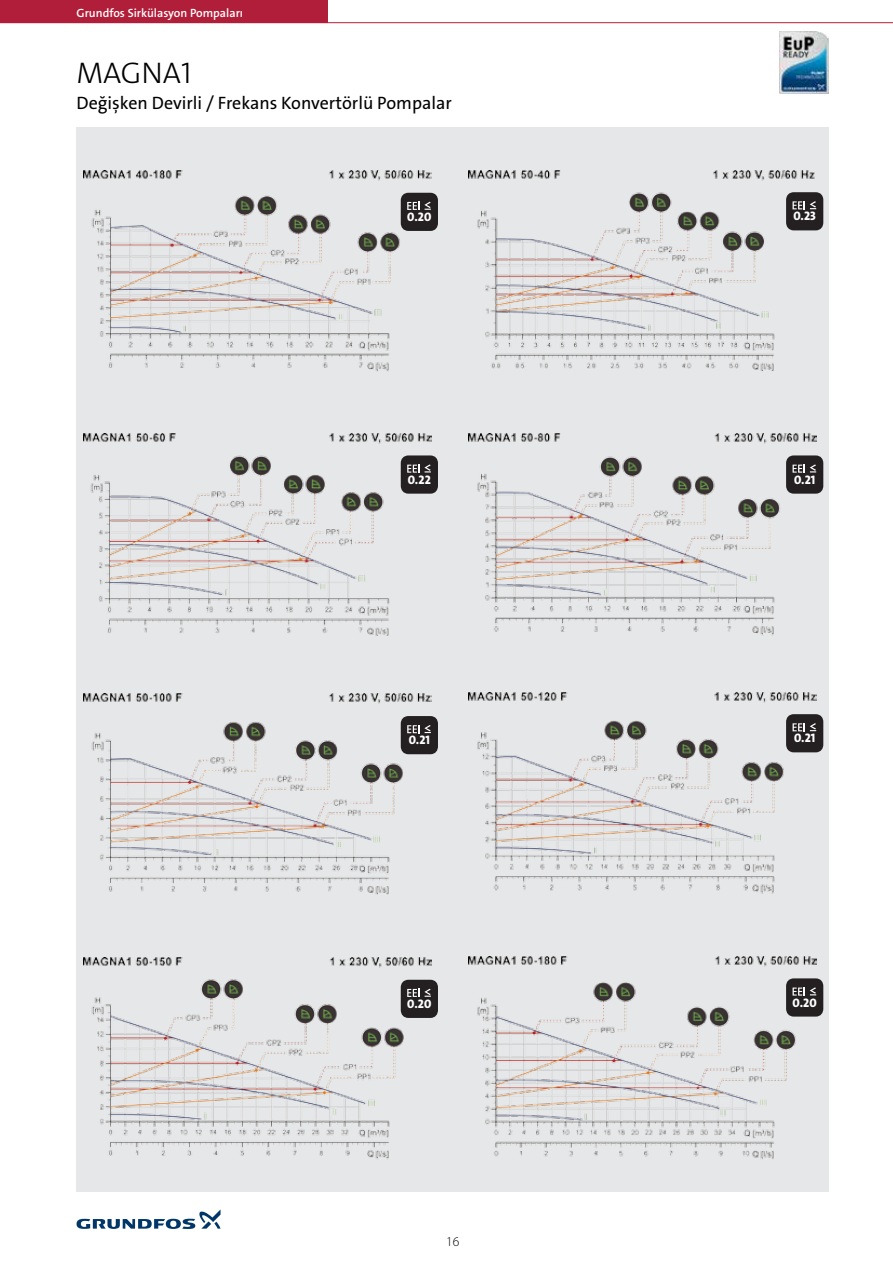
<style>
.page{position:relative;width:893px;height:1263px;background:#fff}
.page>*{position:absolute;margin:0;border:0;box-sizing:border-box;transform-origin:0 0}
.t1{font:30px "Grundfos The Sans V2 OT 3 L";color:#000}
.t2{font:18px "Grundfos The Sans V2 OT 5 R";color:#000}
.t3{font:300 13.5px "Myriad Pro";color:#000}
.t4{font:12.3px "Grundfos The Sans V2 OT 8 XB";letter-spacing:.01em;color:#fff}
.t5{font:12px "Grundfos The Sans V2 OT 6 SB";color:#fff}
</style>
<div class="page">
<svg style="left:77px;top:1209px;width:144px;height:20px"></svg>
<div style="left:0;top:0;width:327px;height:23px;background:#b11e39"></div>
<hr style="left:0;top:22px;width:893px;height:1px;background:#b11e39">
<img style="left:780px;top:32px;width:49px;height:61px">
<div style="left:77px;top:128px;width:752px;height:1064px;background:#e6e7e8"></div>
<img style="left:468px;top:433px;width:349px;height:203px">
<div style="left:786px;top:455px;width:37px;height:39px;background:#241f21;border-radius:8px"></div>
<svg style="left:792px;top:464px;width:24px;height:9px"></svg>
<img style="left:83px;top:433px;width:348px;height:203px">
<div style="left:401px;top:455px;width:37px;height:39px;background:#241f21;border-radius:8px"></div>
<svg style="left:407px;top:464px;width:24px;height:9px"></svg>
<img style="left:468px;top:170px;width:349px;height:201px">
<div style="left:786px;top:192px;width:37px;height:38px;background:#241f21;border-radius:8px"></div>
<svg style="left:792px;top:201px;width:24px;height:8px"></svg>
<img style="left:83px;top:694px;width:348px;height:201px">
<div style="left:401px;top:716px;width:37px;height:38px;background:#241f21;border-radius:8px"></div>
<svg style="left:407px;top:725px;width:24px;height:8px"></svg>
<img style="left:468px;top:692px;width:349px;height:202px">
<div style="left:786px;top:714px;width:37px;height:38px;background:#241f21;border-radius:8px"></div>
<svg style="left:792px;top:723px;width:24px;height:8px"></svg>
<img style="left:83px;top:957px;width:348px;height:203px">
<div style="left:401px;top:980px;width:37px;height:38px;background:#241f21;border-radius:8px"></div>
<svg style="left:407px;top:989px;width:24px;height:8px"></svg>
<img style="left:468px;top:956px;width:349px;height:203px">
<div style="left:786px;top:978px;width:37px;height:38px;background:#241f21;border-radius:8px"></div>
<svg style="left:792px;top:987px;width:24px;height:8px"></svg>
<img style="left:83px;top:171px;width:348px;height:201px">
<div style="left:401px;top:193px;width:37px;height:38px;background:#241f21;border-radius:8px"></div>
<svg style="left:407px;top:202px;width:24px;height:8px"></svg>
<p class="t5" style="left:77px;top:5px;width:168px">Grundfos Sirkülasyon Pompaları</p>
<h1 class="t1" style="left:77px;top:53px;width:117px">MAGNA1</h1>
<p class="t2" style="left:77px;top:91px;width:377px">Değişken Devirli / Frekans Konvertörlü Pompalar</p>
<p class="t4" style="left:407px;top:209px;width:26px">0.20</p>
<p class="t4" style="left:793px;top:208px;width:24px">0.23</p>
<p class="t4" style="left:408px;top:472px;width:25px">0.22</p>
<p class="t4" style="left:794px;top:472px;width:23px">0.21</p>
<p class="t4" style="left:409px;top:732px;width:23px">0.21</p>
<p class="t4" style="left:794px;top:730px;width:23px">0.21</p>
<p class="t4" style="left:407px;top:996px;width:26px">0.20</p>
<p class="t4" style="left:793px;top:994px;width:26px">0.20</p>
<p class="t3" style="left:446px;top:1233px;width:15px">16</p>
</div>
